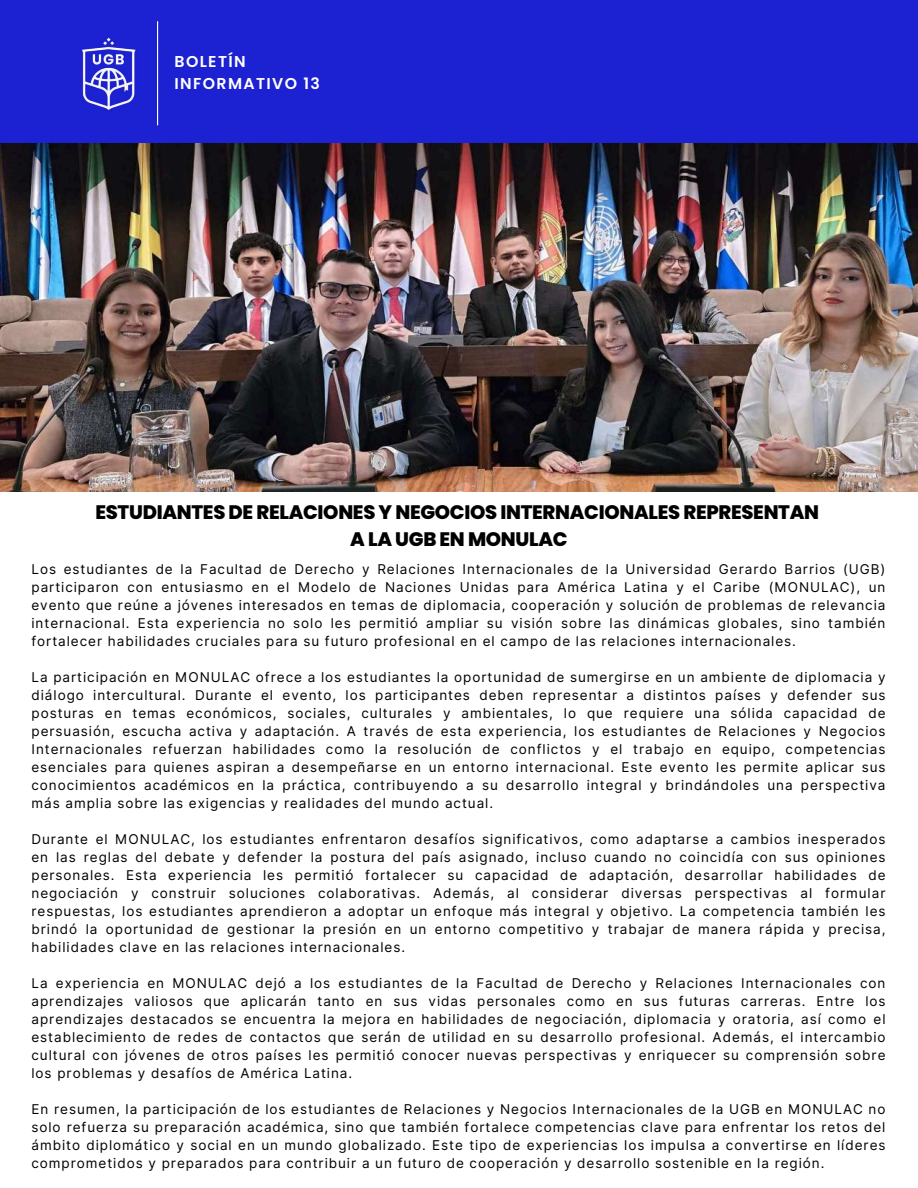
<style>
.page{position:relative;width:918px;height:1188px;background:#fff}
.page>*{position:absolute;margin:0;border:0;box-sizing:border-box;transform-origin:0 0}
.t1{font:800 19.5px/27px "Poppins";letter-spacing:-.015em;color:#000;text-align:center}
.t2{font:600 15.75px/21.3px "Poppins";letter-spacing:.085em;color:#fff}
.t3{font:13.5px/18px "Inter";letter-spacing:.07em;color:#000;text-align:justify}
</style>
<div class="page">
<div style="left:0;top:0;width:918px;height:143px;background:#1c21d1"></div>
<img style="left:81px;top:37px;width:55px;height:73px">
<hr style="left:157px;top:21px;width:1px;height:104px;background:#fff">
<img style="left:0;top:143px;width:917px;height:349px">
<p class="t2" style="left:175px;top:51px;width:147px">BOLETÍN<br>INFORMATIVO 13</p>
<h1 class="t1" style="left:95px;top:499px;width:725px">ESTUDIANTES DE RELACIONES Y NEGOCIOS INTERNACIONALES REPRESENTAN<br>A LA UGB EN MONULAC</h1>
<p class="t3" style="left:31px;top:560px;width:856px">Los estudiantes de la Facultad de Derecho y Relaciones Internacionales de la Universidad Gerardo Barrios (UGB) participaron con entusiasmo en el Modelo de Naciones Unidas para América Latina y el Caribe (MONULAC), un evento que reúne a jóvenes interesados en temas de diplomacia, cooperación y solución de problemas de relevancia internacional. Esta experiencia no solo les permitió ampliar su visión sobre las dinámicas globales, sino también fortalecer habilidades cruciales para su futuro profesional en el campo de las relaciones internacionales.</p>
<p class="t3" style="left:31px;top:668px;width:856px">La participación en MONULAC ofrece a los estudiantes la oportunidad de sumergirse en un ambiente de diplomacia y diálogo intercultural. Durante el evento, los participantes deben representar a distintos países y defender sus posturas en temas económicos, sociales, culturales y ambientales, lo que requiere una sólida capacidad de persuasión, escucha activa y adaptación. A través de esta experiencia, los estudiantes de Relaciones y Negocios Internacionales refuerzan habilidades como la resolución de conflictos y el trabajo en equipo, competencias esenciales para quienes aspiran a desempeñarse en un entorno internacional. Este evento les permite aplicar sus conocimientos académicos en la práctica, contribuyendo a su desarrollo integral y brindándoles una perspectiva más amplia sobre las exigencias y realidades del mundo actual.</p>
<p class="t3" style="left:31px;top:830px;width:856px">Durante el MONULAC, los estudiantes enfrentaron desafíos significativos, como adaptarse a cambios inesperados en las reglas del debate y defender la postura del país asignado, incluso cuando no coincidía con sus opiniones personales. Esta experiencia les permitió fortalecer su capacidad de adaptación, desarrollar habilidades de negociación y construir soluciones colaborativas. Además, al considerar diversas perspectivas al formular respuestas, los estudiantes aprendieron a adoptar un enfoque más integral y objetivo. La competencia también les brindó la oportunidad de gestionar la presión en un entorno competitivo y trabajar de manera rápida y precisa, habilidades clave en las relaciones internacionales.</p>
<p class="t3" style="left:31px;top:974px;width:856px">La experiencia en MONULAC dejó a los estudiantes de la Facultad de Derecho y Relaciones Internacionales con aprendizajes valiosos que aplicarán tanto en sus vidas personales como en sus futuras carreras. Entre los aprendizajes destacados se encuentra la mejora en habilidades de negociación, diplomacia y oratoria, así como el establecimiento de redes de contactos que serán de utilidad en su desarrollo profesional. Además, el intercambio cultural con jóvenes de otros países les permitió conocer nuevas perspectivas y enriquecer su comprensión sobre los problemas y desafíos de América Latina.</p>
<p class="t3" style="left:31px;top:1100px;width:856px">En resumen, la participación de los estudiantes de Relaciones y Negocios Internacionales de la UGB en MONULAC no solo refuerza su preparación académica, sino que también fortalece competencias clave para enfrentar los retos del ámbito diplomático y social en un mundo globalizado. Este tipo de experiencias los impulsa a convertirse en líderes comprometidos y preparados para contribuir a un futuro de cooperación y desarrollo sostenible en la región.</p>
</div>
